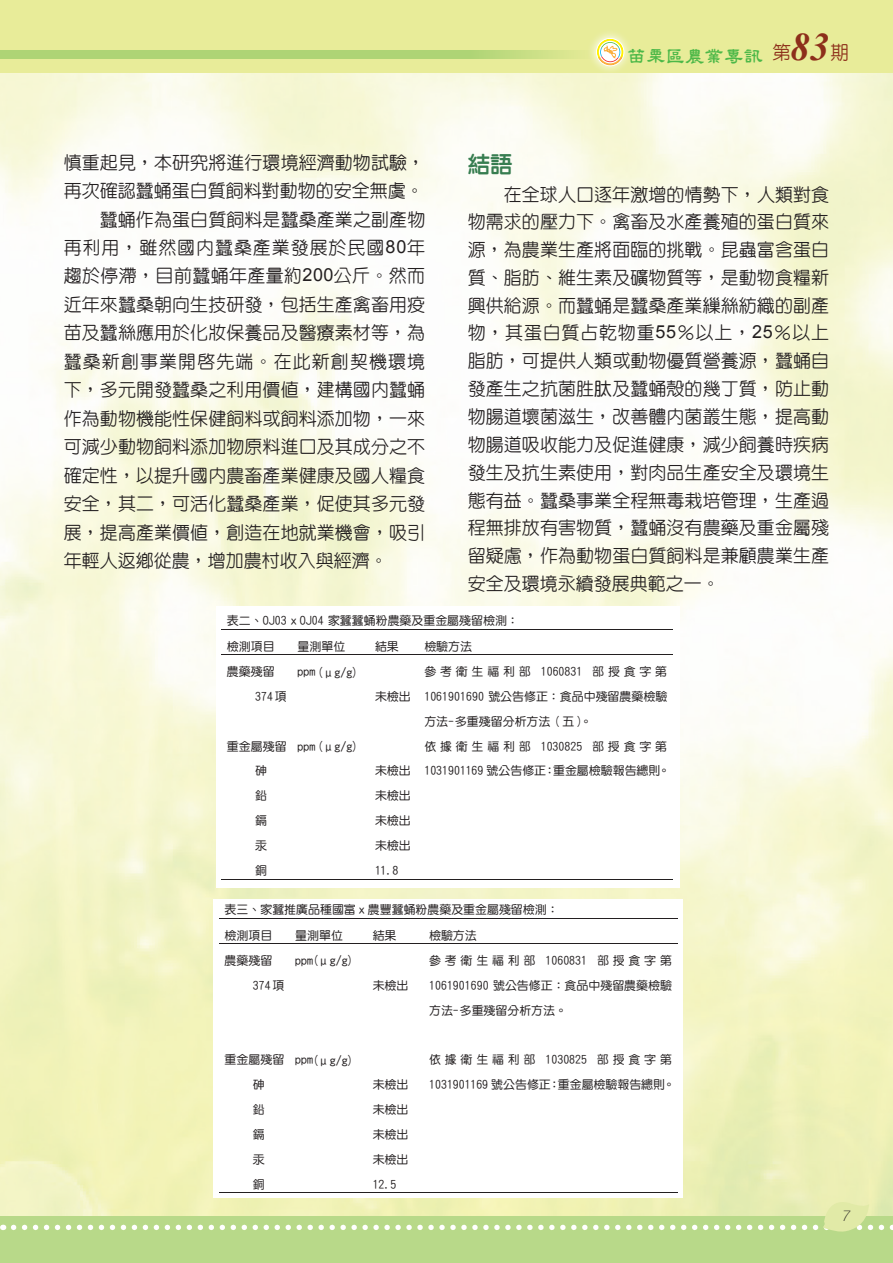
<style>
.page{position:relative;width:893px;height:1263px;background:#fff}
.page>*{position:absolute;margin:0;border:0;box-sizing:border-box;transform-origin:0 0}
.t1{font:italic 700 39px "Times New Roman";color:#8d2f1a}
.t2{font:22.5px "DF Li Yuan W7 WINP BF";color:#377d50}
.t3{font:700 19.5px "Jen Lei";color:#4cb848}
.t4{font:500 18.75px "Yen Round";color:#8d2f1a}
.t5{font:500 18px/27.8px "Yen Round";letter-spacing:.005em;color:#231f20;text-align:justify}
.t6{font:500 18px "Yen Round";letter-spacing:.05em;color:#231f20}
.t7{font:500 18px "Yen Round";letter-spacing:.06em;color:#231f20}
.t8{font:italic 100 15px "Helvetica Neue LT Std";color:#231f20}
.t9{font:12px/24.8px "DF Yuan Md HK BF";color:#231f20}
.t10{font:12px "DF Yuan Md HK BF";letter-spacing:.32em;color:#231f20}
.s1{font-family:"Arial";font-weight:400}
.s2{font-family:"DF Yuan Md HK BF";font-weight:400}
</style>
<div class="page">
<hr style="left:222px;top:629px;width:70px;height:1px;background:#231f20">
<hr style="left:293px;top:629px;width:77px;height:1px;background:#231f20">
<hr style="left:370px;top:629px;width:49px;height:1px;background:#231f20">
<hr style="left:419px;top:629px;width:254px;height:1px;background:#231f20">
<hr style="left:222px;top:655px;width:70px;height:1px;background:#231f20">
<hr style="left:293px;top:655px;width:77px;height:1px;background:#231f20">
<hr style="left:370px;top:655px;width:49px;height:1px;background:#231f20">
<hr style="left:419px;top:655px;width:254px;height:1px;background:#231f20">
<hr style="left:222px;top:879px;width:70px;height:1px;background:#231f20">
<hr style="left:292px;top:879px;width:78px;height:1px;background:#231f20">
<hr style="left:370px;top:879px;width:49px;height:1px;background:#231f20">
<hr style="left:419px;top:879px;width:254px;height:1px;background:#231f20">
<hr style="left:219px;top:918px;width:71px;height:1px;background:#231f20">
<hr style="left:290px;top:918px;width:77px;height:1px;background:#231f20">
<hr style="left:368px;top:918px;width:56px;height:1px;background:#231f20">
<hr style="left:424px;top:918px;width:253px;height:1px;background:#231f20">
<hr style="left:219px;top:944px;width:71px;height:1px;background:#231f20">
<hr style="left:290px;top:944px;width:77px;height:1px;background:#231f20">
<hr style="left:368px;top:944px;width:56px;height:1px;background:#231f20">
<hr style="left:424px;top:944px;width:253px;height:1px;background:#231f20">
<div style="left:0;top:1216px;width:893px;height:47px;background:#b8d989"></div>
<svg style="left:0;top:1225px;width:4px;height:5px"></svg>
<div style="left:0;top:0;width:893px;height:72px;background:#e8ec99"></div>
<svg style="left:14px;top:1193px;width:879px;height:39px"></svg>
<div style="left:0;top:50px;width:468px;height:8px;background:#aed475"></div>
<svg style="left:468px;top:50px;width:106px;height:8px"></svg>
<svg style="left:587px;top:33px;width:46px;height:42px"></svg>
<svg style="left:596px;top:38px;width:28px;height:28px"></svg>
<svg style="left:597px;top:39px;width:26px;height:26px"></svg>
<p class="t5" style="left:64px;top:148px;width:363px">慎重起見，本研究將進行環境經濟動物試驗，</p>
<p class="t5" style="left:64px;top:177px;width:362px">再次確認蠶蛹蛋白質飼料對動物的安全無虞。</p>
<p class="t5" style="left:100px;top:205px;width:327px">蠶蛹作為蛋白質飼料是蠶桑產業之副產物</p>
<p class="t6" style="left:64px;top:239px;width:363px">再利用，雖然國內蠶桑產業發展於民國<span class="s1">80</span>年</p>
<p class="t5" style="left:64px;top:262px;width:363px">趨於停滯，目前蠶蛹年產量約<span class="s1">200</span>公斤。然而</p>
<p class="t5" style="left:64px;top:291px;width:363px">近年來蠶桑朝向生技研發，包括生產禽畜用疫</p>
<p class="t5" style="left:64px;top:319px;width:363px">苗及蠶絲應用於化妝保養品及醫療素材等，為</p>
<p class="t7" style="left:64px;top:353px;width:363px">蠶桑新創事業開啟先端。在此新創契機環境</p>
<p class="t5" style="left:64px;top:376px;width:363px">下，多元開發蠶桑之利用價值，建構國內蠶蛹</p>
<p class="t5" style="left:64px;top:405px;width:363px">作為動物機能性保健飼料或飼料添加物，一來</p>
<p class="t5" style="left:64px;top:433px;width:363px">可減少動物飼料添加物原料進口及其成分之不</p>
<p class="t5" style="left:64px;top:462px;width:363px">確定性，以提升國內農畜產業健康及國人糧食</p>
<p class="t5" style="left:64px;top:490px;width:363px">安全，其二，可活化蠶桑產業，促使其多元發</p>
<p class="t5" style="left:64px;top:519px;width:363px">展，提高產業價值，創造在地就業機會，吸引</p>
<p class="t5" style="left:64px;top:547px;width:326px">年輕人返鄉從農，增加農村收入與經濟。</p>
<h1 class="t1" style="left:790px;top:20px;width:40px">83</h1>
<p class="t3" style="left:627px;top:47px;width:166px">苗栗區農業專訊<sup>第</sup></p>
<p class="t4" style="left:830px;top:43px;width:20px">期</p>
<p class="t2" style="left:468px;top:153px;width:46px">結語</p>
<p class="t5" style="left:468px;top:180px;width:363px;text-indent:36px">在全球人口逐年激增的情勢下，人類對食物需求的壓力下。禽畜及水產養殖的蛋白質來源，為農業生產將面臨的挑戰。昆蟲富含蛋白質、脂肪、維生素及礦物質等，是動物食糧新興供給源。而蠶蛹是蠶桑產業繅絲紡織的副產物，其蛋白質占乾物重<span class="s1">55</span>％以上，<span class="s1">25</span>％以上脂肪，可提供人類或動物優質營養源，蠶蛹自發產生之抗菌胜<span class="s2">肽</span>及蠶蛹殼的幾丁質，防止動物腸道壞菌滋生，改善體內菌叢生態，提高動物腸道吸收能力及促進健康，減少飼養時疾病發生及抗生素使用，對肉品生產安全及環境生態有益。蠶桑事業全程無毒栽培管理，生產過程無排放有害物質，蠶蛹沒有農藥及重金屬殘留疑慮，作為動物蛋白質飼料是兼顧農業生產安全及環境永續發展典範之一。</p>
<p class="t9" style="left:227px;top:608px;width:293px;line-height:25.3px">表二、OJ03 x OJ04 家蠶蠶蛹粉農藥及重金屬殘留檢測：檢測項目</p>
<p class="t9" style="left:298px;top:634px;width:49px">量測單位</p>
<p class="t9" style="left:375px;top:634px;width:25px">結果</p>
<p class="t9" style="left:424px;top:634px;width:49px">檢驗方法</p>
<p class="t9" style="left:227px;top:659px;width:49px">農藥殘留</p>
<p class="t9" style="left:298px;top:660px;width:62px">ppm(μg/g)</p>
<p class="t9" style="left:255px;top:684px;width:33px">374項</p>
<p class="t9" style="left:375px;top:684px;width:37px">未檢出</p>
<p class="t9" style="left:227px;top:734px;width:133px">重金屬殘留 ppm(μg/g)</p>
<p class="t9" style="left:424px;top:659px;width:244px;text-align:justify">參考衛生福利部 1060831 部授食字第1061901690 號公告修正：食品中殘留農藥檢驗方法-多重殘留分析方法（五）。</p>
<p class="t10" style="left:424px;top:740px;width:244px">依據衛生福利部 1030825 部授食字第</p>
<p class="t9" style="left:255px;top:758px;width:13px">砷</p>
<p class="t9" style="left:375px;top:758px;width:297px">未檢出 1031901169 號公告修正：重金屬檢驗報告總則。</p>
<p class="t9" style="left:255px;top:783px;width:13px">鉛</p>
<p class="t9" style="left:375px;top:783px;width:37px">未檢出</p>
<p class="t9" style="left:255px;top:808px;width:13px">鎘</p>
<p class="t9" style="left:375px;top:808px;width:37px">未檢出</p>
<p class="t9" style="left:255px;top:833px;width:13px">汞</p>
<p class="t9" style="left:375px;top:833px;width:37px">未檢出</p>
<p class="t9" style="left:255px;top:858px;width:13px">銅</p>
<p class="t9" style="left:375px;top:858px;width:25px">11.8</p>
<p class="t9" style="left:225px;top:897px;width:336px;line-height:25.5px">表三、家蠶推廣品種國富 x 農豐蠶蛹粉農藥及重金屬殘留檢測：檢測項目</p>
<p class="t9" style="left:295px;top:923px;width:49px">量測單位</p>
<p class="t9" style="left:373px;top:923px;width:25px">結果</p>
<p class="t9" style="left:429px;top:923px;width:49px">檢驗方法</p>
<p class="t9" style="left:225px;top:948px;width:49px">農藥殘留</p>
<p class="t9" style="left:295px;top:948px;width:60px">ppm(μg/g)</p>
<p class="t9" style="left:253px;top:973px;width:33px">374項</p>
<p class="t9" style="left:373px;top:973px;width:37px">未檢出</p>
<p class="t9" style="left:225px;top:1047px;width:131px">重金屬殘留 ppm(μg/g)</p>
<p class="t9" style="left:429px;top:948px;width:244px;text-align:justify">參考衛生福利部 1060831 部授食字第1061901690 號公告修正：食品中殘留農藥檢驗方法-多重殘留分析方法。</p>
<p class="t10" style="left:429px;top:1054px;width:244px">依據衛生福利部 1030825 部授食字第</p>
<p class="t9" style="left:253px;top:1072px;width:13px">砷</p>
<p class="t9" style="left:373px;top:1072px;width:37px">未檢出</p>
<p class="t9" style="left:429px;top:1072px;width:247px">1031901169 號公告修正：重金屬檢驗報告總則。</p>
<p class="t9" style="left:253px;top:1097px;width:13px">鉛</p>
<p class="t9" style="left:373px;top:1097px;width:37px">未檢出</p>
<p class="t9" style="left:253px;top:1122px;width:13px">鎘</p>
<p class="t9" style="left:373px;top:1122px;width:37px">未檢出</p>
<p class="t9" style="left:253px;top:1147px;width:13px">汞</p>
<p class="t9" style="left:373px;top:1147px;width:37px">未檢出</p>
<p class="t9" style="left:253px;top:1172px;width:13px">銅</p>
<p class="t9" style="left:373px;top:1172px;width:25px">12.5</p>
<p class="t8" style="left:842px;top:1207px;width:10px">7</p>
</div>
